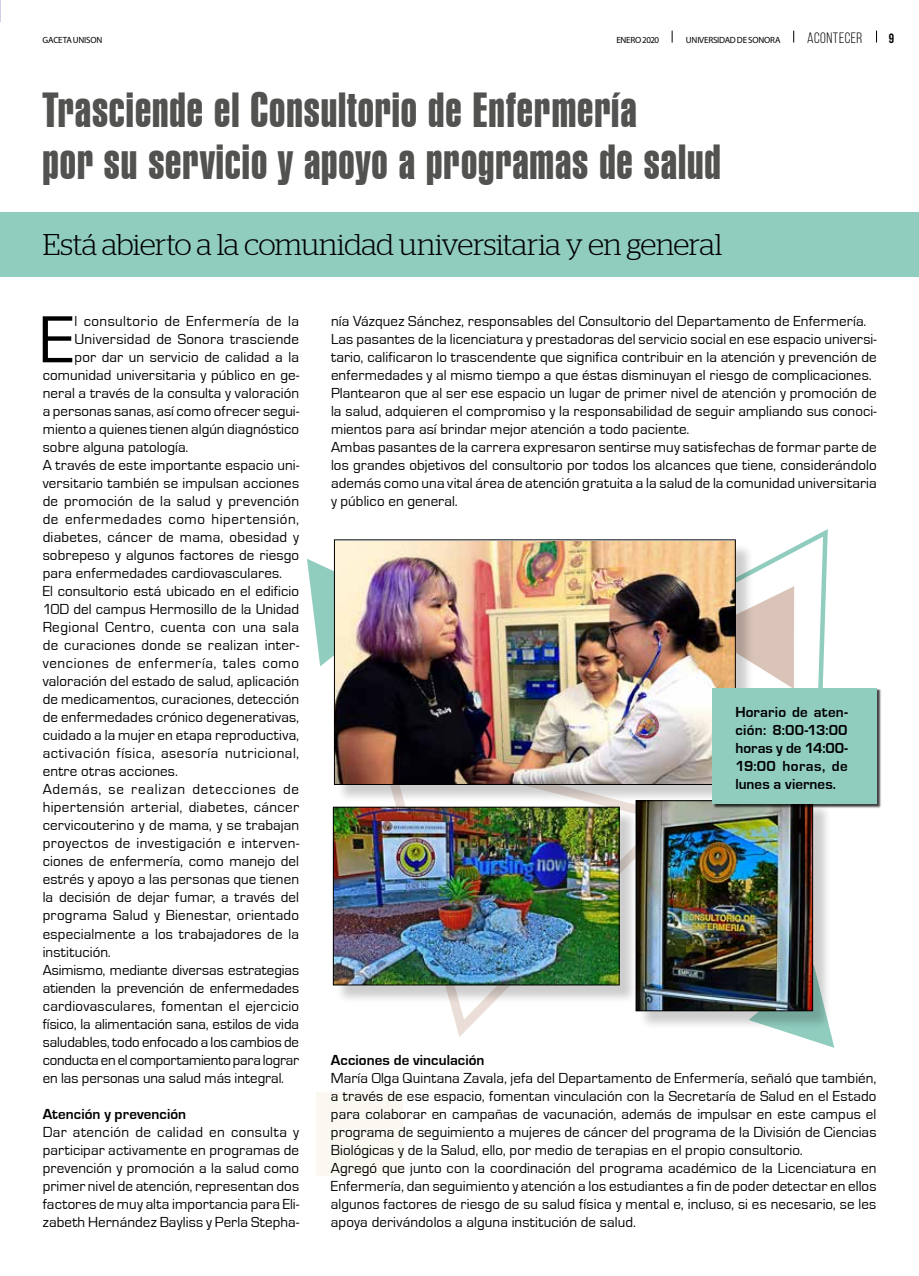
<style>
.page{position:relative;width:919px;height:1276px;background:#fff}
.page>*{position:absolute;margin:0;border:0;box-sizing:border-box;transform-origin:0 0}
.t1{font:69px "Eurostile";color:#000}
.t2{font:48px/52.2px "Swiss 911 BT Extra Compressed";letter-spacing:.02em;color:#525251}
.t3{font:300 30px "Stag";letter-spacing:-.02em;color:#000}
.t4{font:15px/18px "Eurostile";letter-spacing:.005em;color:#000}
.t5{font:700 15px/18px "Eurostile";letter-spacing:.005em;color:#000;text-align:justify}
.t6{font:15px "Eurostile";letter-spacing:.03em;color:#000}
.t7{font:15px "Eurostile";letter-spacing:.04em;color:#000}
.t8{font:15px "Eurostile";letter-spacing:.035em;color:#000}
.t9{font:15px "Eurostile";letter-spacing:.025em;color:#000}
.t10{font:15px "Eurostile";letter-spacing:-.015em;color:#000}
.t11{font:15px "Eurostile";letter-spacing:.055em;color:#000}
.t12{font:15px "Bebas Neue";letter-spacing:.035em;color:#000}
.t13{font:700 13.5px "Bebas Neue";color:#000}
.t14{font:9px "Myriad Pro";letter-spacing:-.025em;color:#000}
</style>
<div class="page">
<div style="left:0;top:212px;width:918px;height:65px;background:#90cdbf"></div>
<svg style="left:372px;top:803px;width:266px;height:234px"></svg>
<svg style="left:735px;top:529px;width:93px;height:158px"></svg>
<svg style="left:754px;top:586px;width:40px;height:101px"></svg>
<svg style="left:307px;top:559px;width:27px;height:107px"></svg>
<svg style="left:780px;top:1030px;width:54px;height:18px"></svg>
<div style="left:638px;top:802px;width:193px;height:228px;background:#000;opacity:.2"></div>
<img style="left:637px;top:803px;width:174px;height:206px">
<div style="left:635px;top:800px;width:178px;height:211px;border:1px solid #000"></div>
<div style="left:336px;top:542px;width:418px;height:261px;background:#000;opacity:.2"></div>
<img style="left:336px;top:541px;width:397px;height:242px">
<div style="left:334px;top:539px;width:401px;height:246px;border:1px solid #000"></div>
<div style="left:712px;top:688px;width:169px;height:120px;background:#000;opacity:.75"></div>
<div style="left:711px;top:687px;width:165px;height:116px;background:#90cdbf"></div>
<svg style="left:793px;top:31px;width:1px;height:12px"></svg>
<svg style="left:671px;top:31px;width:1px;height:12px"></svg>
<svg style="left:876px;top:31px;width:1px;height:12px"></svg>
<div style="left:316px;top:1092px;width:87px;height:83px;background:#faf8f1"></div>
<div style="left:335px;top:809px;width:303px;height:195px;background:#000;opacity:.2"></div>
<img style="left:335px;top:809px;width:282px;height:174px">
<div style="left:333px;top:807px;width:286px;height:178px;border:1px solid #000"></div>
<svg style="left:0;top:0;width:1px;height:21px"></svg>
<p class="t14" style="left:43px;top:34px;width:61px">GACETA UNISON</p>
<p class="t14" style="left:616px;top:34px;width:44px">ENERO 2020</p>
<p class="t14" style="left:686px;top:34px;width:96px">UNIVERSIDAD DE SONORA</p>
<p class="t12" style="left:807px;top:29px;width:57px">ACONTECER</p>
<p class="t13" style="left:888px;top:30px;width:7px">9</p>
<h2 class="t2" style="left:43px;top:84px;width:679px">Trasciende el Consultorio de Enfermería<br>por su servicio y apoyo a programas de salud</h2>
<h3 class="t3" style="left:43px;top:227px;width:681px">Está abierto a la comunidad universitaria y en general</h3>
<h1 class="t1" style="left:40px;top:302px;width:36px">E</h1>
<p class="t6" style="left:75px;top:313px;width:226px">l consultorio de Enfermería de la</p>
<p class="t4" style="left:75px;top:331px;width:226px">Universidad de Sonora trasciende</p>
<p class="t4" style="left:75px;top:349px;width:226px">por dar un servicio de calidad a la</p>
<p class="t4" style="left:43px;top:367px;width:258px">comunidad universitaria y público en ge-</p>
<p class="t4" style="left:43px;top:385px;width:258px">neral a través de la consulta y valoración</p>
<p class="t4" style="left:43px;top:403px;width:258px">a personas sanas, así como ofrecer segui-</p>
<p class="t4" style="left:43px;top:421px;width:258px">miento a quienes tienen algún diagnóstico</p>
<p class="t4" style="left:43px;top:439px;width:147px">sobre alguna patología.</p>
<p class="t4" style="left:43px;top:457px;width:258px">A través de este importante espacio uni-</p>
<p class="t4" style="left:43px;top:475px;width:258px">versitario también se impulsan acciones</p>
<p class="t4" style="left:43px;top:493px;width:258px">de promoción de la salud y prevención</p>
<p class="t7" style="left:43px;top:511px;width:258px">de enfermedades como hipertensión,</p>
<p class="t4" style="left:43px;top:529px;width:258px">diabetes, cáncer de mama, obesidad y</p>
<p class="t4" style="left:43px;top:547px;width:258px">sobrepeso y algunos factores de riesgo</p>
<p class="t4" style="left:43px;top:565px;width:241px">para enfermedades cardiovasculares.</p>
<p class="t4" style="left:43px;top:583px;width:258px">El consultorio está ubicado en el edificio</p>
<p class="t4" style="left:43px;top:601px;width:258px">10D del campus Hermosillo de la Unidad</p>
<p class="t6" style="left:43px;top:619px;width:258px">Regional Centro, cuenta con una sala</p>
<p class="t4" style="left:43px;top:637px;width:258px">de curaciones donde se realizan inter-</p>
<p class="t7" style="left:43px;top:655px;width:258px">venciones de enfermería, tales como</p>
<p class="t4" style="left:43px;top:673px;width:258px">valoración del estado de salud, aplicación</p>
<p class="t4" style="left:43px;top:691px;width:258px">de medicamentos, curaciones, detección</p>
<p class="t4" style="left:43px;top:709px;width:258px">de enfermedades crónico degenerativas,</p>
<p class="t4" style="left:43px;top:727px;width:258px">cuidado a la mujer en etapa reproductiva,</p>
<p class="t8" style="left:43px;top:745px;width:258px">activación física, asesoría nutricional,</p>
<p class="t4" style="left:43px;top:763px;width:137px">entre otras acciones.</p>
<p class="t11" style="left:43px;top:781px;width:258px">Además, se realizan detecciones de</p>
<p class="t9" style="left:43px;top:799px;width:258px">hipertensión arterial, diabetes, cáncer</p>
<p class="t4" style="left:43px;top:817px;width:258px">cervicouterino y de mama, y se trabajan</p>
<p class="t6" style="left:43px;top:835px;width:258px">proyectos de investigación e interven-</p>
<p class="t4" style="left:43px;top:853px;width:258px">ciones de enfermería, como manejo del</p>
<p class="t4" style="left:43px;top:871px;width:258px">estrés y apoyo a las personas que tienen</p>
<p class="t4" style="left:43px;top:889px;width:258px">la decisión de dejar fumar, a través del</p>
<p class="t4" style="left:43px;top:907px;width:258px">programa Salud y Bienestar, orientado</p>
<p class="t4" style="left:43px;top:925px;width:258px">especialmente a los trabajadores de la</p>
<p class="t4" style="left:43px;top:943px;width:70px">institución.</p>
<p class="t4" style="left:43px;top:961px;width:258px">Asimismo, mediante diversas estrategias</p>
<p class="t4" style="left:43px;top:979px;width:258px">atienden la prevención de enfermedades</p>
<p class="t4" style="left:43px;top:997px;width:258px">cardiovasculares, fomentan el ejercicio</p>
<p class="t4" style="left:43px;top:1015px;width:258px">físico, la alimentación sana, estilos de vida</p>
<p class="t4" style="left:43px;top:1033px;width:258px">saludables, todo enfocado a los cambios de</p>
<p class="t10" style="left:43px;top:1051px;width:258px">conducta en el comportamiento para lograr</p>
<p class="t4" style="left:43px;top:1069px;width:243px">en las personas una salud más integral.</p>
<p class="t5" style="left:43px;top:1105px;width:145px">Atención y prevención</p>
<p class="t4" style="left:43px;top:1123px;width:258px;text-align:justify">Dar atención de calidad en consulta y participar activamente en programas de prevención y promoción a la salud como primer nivel de atención, representan dos factores de muy alta importancia para Eli&shy;zabeth Hernández Bayliss y Perla Stepha-</p>
<p class="t4" style="left:331px;top:313px;width:547px">nía Vázquez Sánchez, responsables del Consultorio del Departamento de Enfermería.<br>Las pasantes de la licenciatura y prestadoras del servicio social en ese espacio universi&shy;tario, calificaron lo trascendente que significa contribuir en la atención y prevención de enfermedades y al mismo tiempo a que éstas disminuyan el riesgo de complicaciones.<br>Plantearon que al ser ese espacio un lugar de primer nivel de atención y promoción de la salud, adquieren el compromiso y la responsabilidad de seguir ampliando sus conoci&shy;mientos para así brindar mejor atención a todo paciente.<br>Ambas pasantes de la carrera expresaron sentirse muy satisfechas de formar parte de los grandes objetivos del consultorio por todos los alcances que tiene, considerándolo además como una vital área de atención gratuita a la salud de la comunidad universitaria y público en general.</p>
<p class="t5" style="left:735px;top:703px;width:114px">Horario de aten&shy;ción: 8:00-13:00 horas y de 14:00- 19:00 horas, de lunes a viernes.</p>
<p class="t5" style="left:331px;top:1051px;width:155px">Acciones de vinculación</p>
<p class="t4" style="left:331px;top:1069px;width:547px">María Olga Quintana Zavala, jefa del Departamento de Enfermería, señaló que también, a través de ese espacio, fomentan vinculación con la Secretaría de Salud en el Estado para colaborar en campañas de vacunación, además de impulsar en este campus el programa de seguimiento a mujeres de cáncer del programa de la División de Ciencias Biológicas y de la Salud, ello, por medio de terapias en el propio consultorio.<br>Agregó que junto con la coordinación del programa académico de la Licenciatura en Enfermería, dan seguimiento y atención a los estudiantes a fin de poder detectar en ellos algunos factores de riesgo de su salud física y mental e, incluso, si es necesario, se les apoya derivándolos a alguna institución de salud.</p>
</div>
